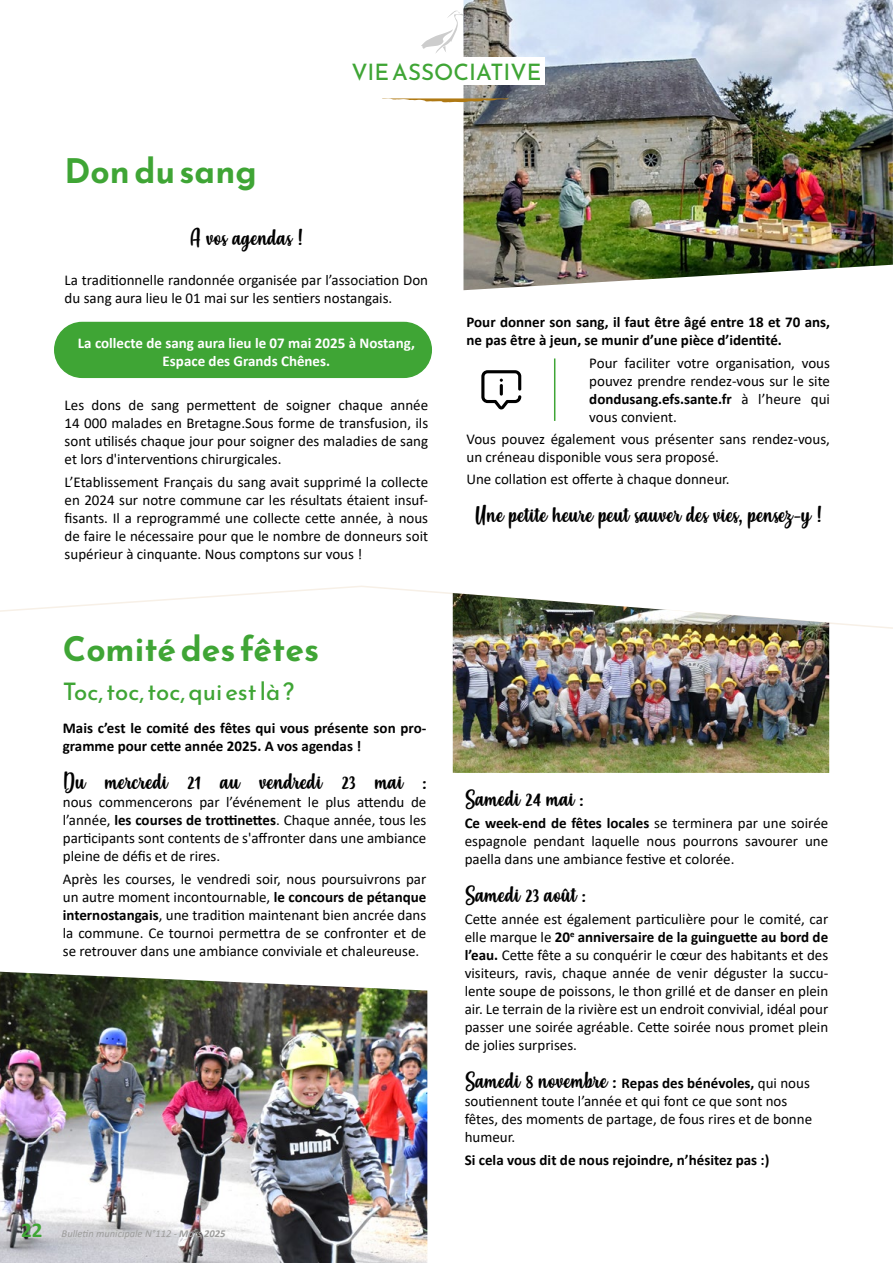
<style>
.page{position:relative;width:893px;height:1263px;background:#fff}
.page>*{position:absolute;margin:0;border:0;box-sizing:border-box;transform-origin:0 0}
.t1{font:700 33.75px "Reem Kufi";color:#3fa535}
.t2{font:24px "Reem Kufi";color:#3fa535}
.t3{font:22.5px "Reem Kufi";color:#3fa535}
.t4{font:21px "Misses";color:#000}
.t5{font:700 21px "Calibri";color:#3fa535}
.t6{font:15px/18px "Calibri";color:#000;text-align:justify}
.t7{font:700 15px/18px "Calibri";color:#000}
.t8{font:700 15px/18px "Calibri";color:#fff;text-align:center}
.t9{font:italic 10.5px "Calibri";color:#9d9d9c}
.s1{font-weight:700}
.s2{font-family:"Misses";font-size:21px}
</style>
<div class="page">
<img style="left:0;top:0;width:893px;height:1263px">
<h3 class="t3" style="left:351px;top:53px;width:192px">VIE ASSOCIATIVE</h3>
<h1 class="t1" style="left:65px;top:141px;width:194px">Don du sang</h1>
<h3 class="t4" style="left:190px;top:224px;width:115px">A vos agendas !</h3>
<p class="t6" style="left:65px;top:271px;width:365px">La traditionnelle randonnée organisée par l’association Don du sang aura lieu le 01 mai sur les sentiers nostangais.</p>
<p class="t8" style="left:78px;top:334px;width:339px">La collecte de sang aura lieu le 07 mai 2025 à Nostang,<br>Espace des Grands Chênes.</p>
<p class="t6" style="left:65px;top:396px;width:365px">Les dons de sang permettent de soigner chaque année 14 000 malades en Bretagne.Sous forme de transfusion, ils sont utilisés chaque jour pour soigner des maladies de sang et lors d'interventions chirurgicales.</p>
<p class="t6" style="left:65px;top:472px;width:365px">L’Etablissement Français du sang avait supprimé la collecte en 2024 sur notre commune car les résultats étaient insuf&shy;fisants. Il a reprogrammé une collecte cette année, à nous de faire le nécessaire pour que le nombre de donneurs soit supérieur à cinquante. Nous comptons sur vous !</p>
<h1 class="t1" style="left:63px;top:619px;width:258px">Comité des fêtes</h1>
<h2 class="t2" style="left:63px;top:672px;width:233px">Toc, toc, toc, qui est là ?</h2>
<p class="t7" style="left:63px;top:719px;width:365px">Mais c’est le comité des fêtes qui vous présente son pro&shy;gramme pour cette année 2025. A vos agendas !</p>
<h3 class="t4" style="left:63px;top:768px;width:365px">Du mercredi 21 au vendredi 23 mai :</h3>
<p class="t6" style="left:63px;top:793px;width:365px">nous commencerons par l’événement le plus attendu de l’année, <span class="s1">les courses de trottinettes</span>. Chaque année, tous les participants sont contents de s'affronter dans une ambiance pleine de défis et de rires.</p>
<p class="t6" style="left:63px;top:869px;width:365px">Après les courses, le vendredi soir, nous poursuivrons par un autre moment incontournable, <span class="s1">le concours de pétanque internostangais</span>, une tradition maintenant bien ancrée dans la commune. Ce tournoi permettra de se confronter et de se retrouver dans une ambiance conviviale et chaleureuse.</p>
<h3 class="t5" style="left:21px;top:1215px;width:23px">22</h3>
<p class="t9" style="left:62px;top:1226px;width:165px">Bulletin municipale N°112 - <span class="s1">Mars 2025</span></p>
<p class="t7" style="left:466px;top:313px;width:365px">Pour donner son sang, il faut être âgé entre 18 et 70 ans, ne pas être à jeun, se munir d’une pièce d’identité.</p>
<p class="t6" style="left:589px;top:353px;width:242px">Pour faciliter votre organisation, vous pouvez prendre rendez-vous sur le site <span class="s1">dondusang.efs.sante.fr</span> à l’heure qui vous convient.</p>
<p class="t6" style="left:466px;top:429px;width:365px">Vous pouvez également vous présenter sans rendez-vous, un créneau disponible vous sera proposé.</p>
<p class="t6" style="left:466px;top:470px;width:265px">Une collation est offerte à chaque donneur.</p>
<h3 class="t4" style="left:475px;top:501px;width:349px">Une petite heure peut sauver des vies, pensez-y !</h3>
<h3 class="t4" style="left:465px;top:784px;width:120px">Samedi 24 mai :</h3>
<p class="t6" style="left:465px;top:814px;width:365px"><span class="s1">Ce week-end de fêtes locales</span> se terminera par une soirée espagnole pendant laquelle nous pourrons savourer une paella dans une ambiance festive et colorée.</p>
<h3 class="t4" style="left:465px;top:880px;width:123px">Samedi 23 août :</h3>
<p class="t6" style="left:465px;top:910px;width:365px">Cette année est également particulière pour le comité, car elle marque le <span class="s1">20</span><sup>e</sup> <span class="s1">anniversaire de la guinguette au bord de l’eau.</span> Cette fête a su conquérir le cœur des habitants et des visiteurs, ravis, chaque année de venir déguster la succu&shy;lente soupe de poissons, le thon grillé et de danser en plein air. Le terrain de la rivière est un endroit convivial, idéal pour passer une soirée agréable. Cette soirée nous promet plein de jolies surprises.</p>
<p class="t6" style="left:465px;top:1074px;width:349px;text-align:left"><span class="s2">Samedi 8 novembre :</span> <span class="s1">Repas des bénévoles,</span> qui nous soutiennent toute l’année et qui font ce que sont nos fêtes, des moments de partage, de fous rires et de bonne humeur.</p>
<p class="t7" style="left:465px;top:1150px;width:306px">Si cela vous dit de nous rejoindre, n’hésitez pas :)</p>
</div>
